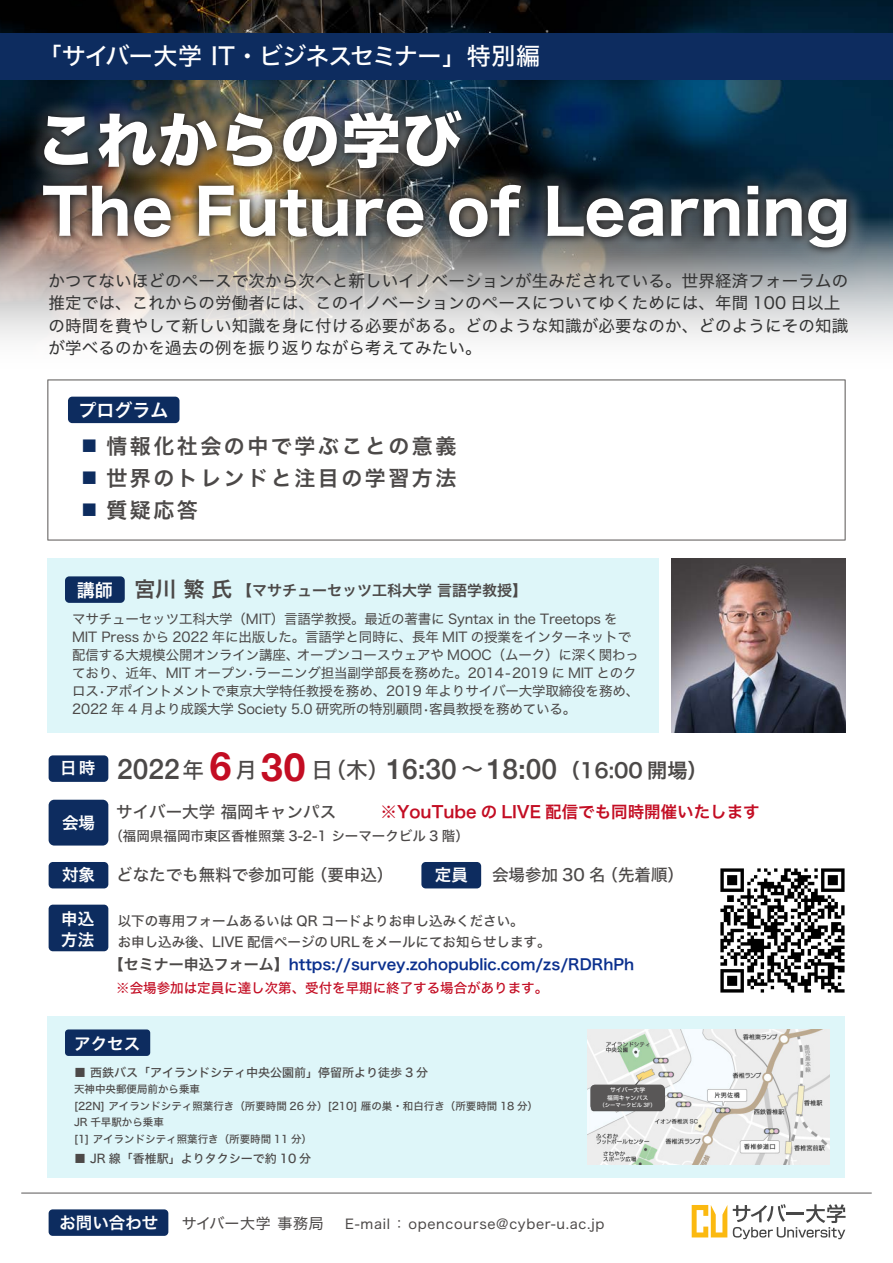
<style>
.page{position:relative;width:893px;height:1263px;background:#fff}
.page>*{position:absolute;margin:0;border:0;box-sizing:border-box;transform-origin:0 0}
.t1{font:61.5px "Hiragino Sans W7";letter-spacing:.01em;color:#fff}
.t2{font:59.55px "Hiragino Sans W8";letter-spacing:.025em;color:#fff}
.t3{font:700 39px "Helvetica Neue";color:#c30d23}
.t4{font:500 28.2px "Helvetica Neue";color:#4c4948}
.t5{font:24px "Hiragino Sans W5";letter-spacing:-.025em;color:#fff}
.t6{font:21.6px "Hiragino Sans W5";color:#4c4948}
.t7{font:21px "Hiragino Sans W6";letter-spacing:.12em;color:#4c4948}
.t8{font:18px "Hiragino Sans W6";color:#fff}
.t9{font:16.5px/22.5px "Hiragino Sans W4";letter-spacing:.01em;color:#333}
.t10{font:16.5px "Hiragino Sans W5";color:#4c4948}
.t11{font:16.5px "Hiragino Sans W6";color:#c30d23}
.t12{font:16.5px/21px "Hiragino Sans W6";color:#fff}
.t13{font:15px "Hiragino Sans W6";color:#0b308e}
.t14{font:15px "Hiragino Sans W6";color:#4c4948}
.t15{font:15px "Hiragino Sans W4";letter-spacing:.04em;color:#4c4948}
.t16{font:13.5px/18px "Hiragino Sans W4";letter-spacing:-.01em;color:#4c4948}
.t17{font:13.5px/21px "Hiragino Sans W5";color:#4c4948}
.t18{font:13.5px "Hiragino Sans W5";color:#c30d23}
.t19{font:13.5px "Hiragino Sans W4";letter-spacing:.05em;color:#4c4948}
.t20{font:12px "Hiragino Sans W5";color:#4c4948}
.t21{font:10.5px/16.5px "Hiragino Sans W5";color:#4c4948}
.t22{font:5.85px/7.5px "Hiragino Sans W5";color:#fff;text-align:center}
.t23{font:5.4px "Hiragino Sans W5";color:#fff}
.s1{font-size:16.5px;color:#0d2c5f}
.s2{font-size:21px}
.s3{font-weight:700;font-size:39px;color:#c30d23}
.s4{font-family:"Hiragino Sans W5";font-weight:400;font-size:21.6px}
.s5{font-family:"Hiragino Sans W6";font-weight:400;font-size:20.25px}
.s6{color:#4c4948}
</style>
<div class="page">
<div style="left:49px;top:1209px;width:119px;height:27px;background:#0d2c5f;border-radius:4px"></div>
<hr style="left:21px;top:1193px;width:851px;height:1px;background:#595757">
<svg style="left:733px;top:1204px;width:113px;height:35px"></svg>
<svg style="left:692px;top:1205px;width:35px;height:32px"></svg>
<div style="left:49px;top:862px;width:59px;height:26px;background:#0d2c5f;border-radius:4px"></div>
<div style="left:49px;top:755px;width:59px;height:27px;background:#0d2c5f;border-radius:4px"></div>
<div style="left:421px;top:862px;width:60px;height:26px;background:#0d2c5f;border-radius:4px"></div>
<div style="left:49px;top:800px;width:59px;height:45px;background:#0d2c5f;border-radius:6px"></div>
<div style="left:49px;top:905px;width:59px;height:46px;background:#0d2c5f;border-radius:4px"></div>
<img style="left:720px;top:868px;width:125px;height:125px">
<div style="left:47px;top:559px;width:612px;height:174px;background:#def6f9"></div>
<div style="left:47px;top:1016px;width:797px;height:162px;background:#def6f9"></div>
<img style="left:0;top:0;width:893px;height:102px">
<img style="left:0;top:32px;width:545px;height:70px">
<img style="left:11px;top:85px;width:478px;height:17px">
<img style="left:0;top:102px;width:893px;height:238px">
<img style="left:16px;top:155px;width:877px;height:136px">
<div style="left:65px;top:576px;width:60px;height:27px;background:#0d2c5f;border-radius:4px"></div>
<div style="left:65px;top:1029px;width:85px;height:27px;background:#0d2c5f;border-radius:3px"></div>
<img style="left:671px;top:559px;width:175px;height:174px">
<div style="left:0;top:33px;width:893px;height:47px;background:#0d2c5f"></div>
<svg style="left:47px;top:379px;width:799px;height:161px"></svg>
<img style="left:587px;top:1029px;width:242px;height:135px">
<div style="left:590px;top:1084px;width:75px;height:26px;background:#595757;border-radius:5px"></div>
<h3 class="t5" style="left:38px;top:35px;width:504px">「サイバー大学 IT・ビジネスセミナー」特別編</h3>
<h2 class="t2" style="left:36px;top:107px;width:427px">これからの学び</h2>
<h1 class="t1" style="left:42px;top:163px;width:809px">The Future of Learning</h1>
<p class="t9" style="left:48px;top:268px;width:801px">かつてないほどのペースで次から次へと新しいイノベーションが生みだされている。世界経済フォーラムの推定では、これからの労働者には、このイノベーションのペースについてゆくためには、年間 100 日以上の時間を費やして新しい知識を身に付ける必要がある。どのような知識が必要なのか、どのようにその知識が学べるのかを過去の例を振り返りながら考えてみたい。</p>
<h3 class="t8" style="left:78px;top:394px;width:91px">プログラム</h3>
<h3 class="t7" style="left:81px;top:427px;width:377px"><span class="s1">■</span> 情報化社会の中で学ぶことの意義</h3>
<h3 class="t7" style="left:81px;top:459px;width:377px"><span class="s1">■</span> 世界のトレンドと注目の学習方法</h3>
<h3 class="t7" style="left:81px;top:491px;width:118px"><span class="s1">■</span> 質疑応答</h3>
<p class="t14" style="left:134px;top:577px;width:394px"><span class="s2">宮川 繁 氏</span>【マサチューセッツ工科大学 言語学教授】</p>
<h3 class="t8" style="left:77px;top:573px;width:37px">講師</h3>
<p class="t16" style="left:72px;top:608px;width:569px">マサチューセッツ工科大学（MIT）言語学教授。最近の著書に Syntax in the Treetops をMIT Press から 2022 年に出版した。言語学と同時に、長年 MIT の授業をインターネットで配信する大規模公開オンライン講座、オープンコースウェアや MOOC（ムーク）に深く関わっており、近年、MIT オープン•ラーニング担当副学部長を務めた。2014-2019 に MIT とのクロス•アポイントメントで東京大学特任教授を務め、2019 年よりサイバー大学取締役を務め、2022 年 4 月より成蹊大学 Society 5.0 研究所の特別顧問•客員教授を務めている。</p>
<h3 class="t4" style="left:117px;top:747px;width:141px">2022 <span class="s3">6</span> <span class="s4">月</span></h3>
<h3 class="t6" style="left:183px;top:751px;width:23px">年</h3>
<h3 class="t3" style="left:261px;top:736px;width:46px">30</h3>
<h3 class="t4" style="left:386px;top:746px;width:323px">16:30 <span class="s4">～</span> 18:00 <span class="s5">（16:00 開場）</span></h3>
<p class="t12" style="left:60px;top:757px;width:37px">日時</p>
<h3 class="t6" style="left:311px;top:751px;width:79px">日（木）</h3>
<p class="t12" style="left:62px;top:811px;width:34px">会場</p>
<p class="t10" style="left:116px;top:797px;width:221px">サイバー大学 福岡キャンパス</p>
<p class="t17" style="left:109px;top:824px;width:361px">（福岡県福岡市東区香椎照葉 3-2-1 シーマークビル 3 階）</p>
<p class="t11" style="left:380px;top:797px;width:381px">※YouTube の LIVE 配信でも同時開催いたします</p>
<p class="t12" style="left:62px;top:864px;width:34px">対象</p>
<p class="t10" style="left:116px;top:860px;width:279px">どなたでも無料で参加可能（要申込）</p>
<p class="t12" style="left:435px;top:864px;width:34px">定員</p>
<p class="t10" style="left:492px;top:860px;width:194px">会場参加 30 名（先着順）</p>
<p class="t12" style="left:61px;top:907px;width:34px">申込方法</p>
<p class="t17" style="left:118px;top:909px;width:434px">以下の専用フォームあるいは QR コードよりお申し込みください。<br>お申し込み後、LIVE 配信ページのURLをメールにてお知らせします。</p>
<p class="t13" style="left:109px;top:951px;width:527px"><span class="s6">【セミナー申込フォーム】</span>https://survey.zohopublic.com/zs/RDRhPh</p>
<p class="t18" style="left:116px;top:976px;width:433px">※会場参加は定員に達し次第、受付を早期に終了する場合があります。</p>
<p class="t12" style="left:74px;top:1033px;width:67px">アクセス</p>
<p class="t20" style="left:74px;top:1061px;width:356px">■ 西鉄バス「アイランドシティ中央公園前」停留所より徒歩 3 分</p>
<p class="t21" style="left:74px;top:1080px;width:466px">天神中央郵便局前から乗車<br>[22N] アイランドシティ照葉行き（所要時間 26 分）[210] 雁の巣・和白行き（所要時間 18 分）<br>JR 千早駅から乗車<br>[1] アイランドシティ照葉行き（所要時間 11 分）</p>
<p class="t20" style="left:74px;top:1147px;width:239px">■ JR 線「香椎駅」よりタクシーで約 10 分</p>
<p class="t22" style="left:607px;top:1086px;width:43px">サイバー大学福岡キャンパス</p>
<p class="t23" style="left:599px;top:1100px;width:58px">（シーマークビル 3F）</p>
<p class="t12" style="left:59px;top:1211px;width:100px">お問い合わせ</p>
<p class="t15" style="left:182px;top:1210px;width:143px">サイバー大学 事務局</p>
<p class="t19" style="left:345px;top:1211px;width:261px">E-mail ： opencourse@cyber-u.ac.jp</p>
</div>
